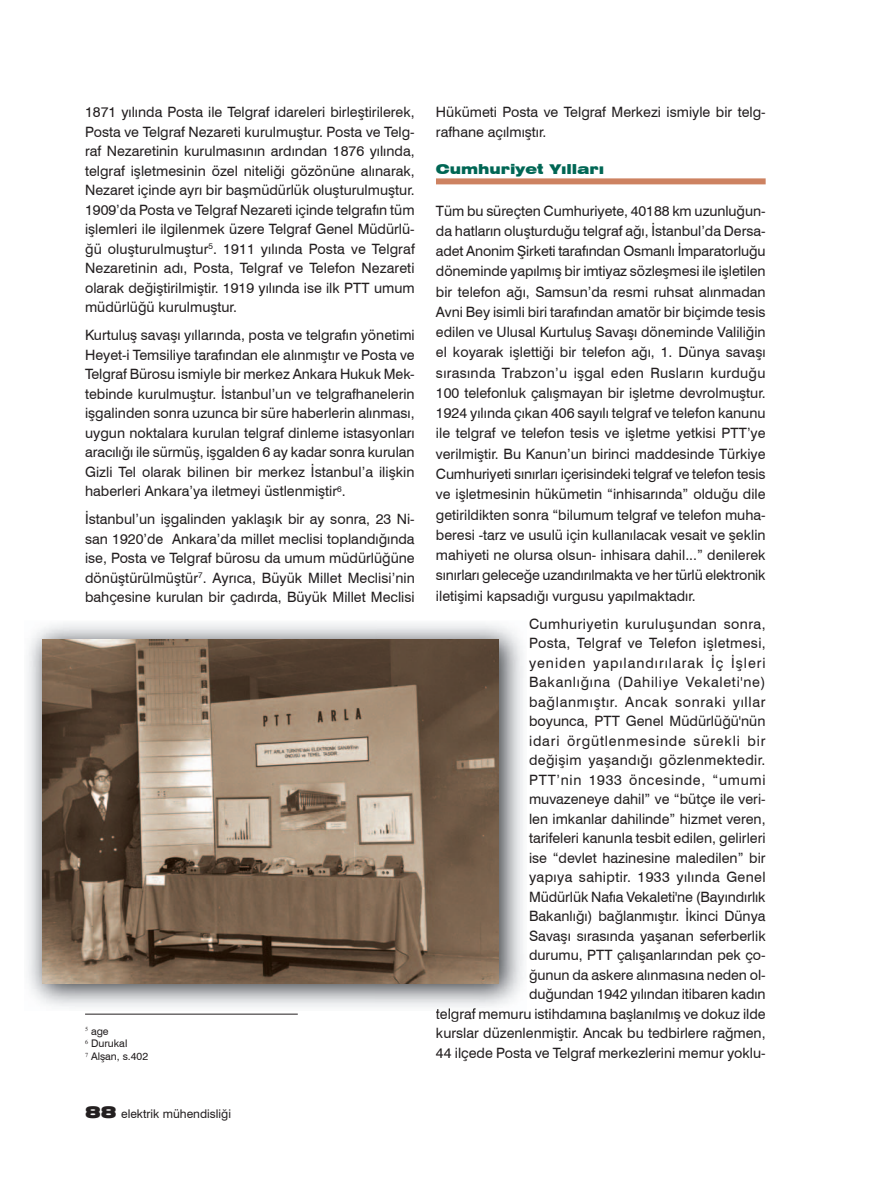
<style>
.page{position:relative;width:872px;height:1191px;background:#fff}
.page>*{position:absolute;margin:0;border:0;box-sizing:border-box;transform-origin:0 0}
.t1{font:14.25px/19.5px "Swiss 721 BT";color:#231f20;text-align:justify}
.t2{font:900 expanded 13.5px "Swiss 721 BT";color:#006654}
.t3{font:12px "Swiss 721 BT";color:#231f20}
.t4{font:10.5px/12.6px "Swiss 721 BT";color:#231f20}
.s1{font-weight:900;font-stretch:expanded;font-size:16.5px}
</style>
<div class="page">
<div style="left:436px;top:178px;width:329px;height:6px;background:#cd8261"></div>
<hr style="left:85px;top:1013px;width:213px;height:1px;background:#231f20">
<img style="left:27px;top:623px;width:497px;height:384px">
<img style="left:437px;top:1008px;width:39px;height:3px">
<img style="left:43px;top:639px;width:456px;height:344px">
<p class="t1" style="left:85px;top:102px;width:331px">1871 yılında Posta ile Telgraf idareleri birleştirilerek, Posta ve Telgraf Nezareti kurulmuştur. Posta ve Telg&shy;raf Nezaretinin kurulmasının ardından 1876 yılında, telgraf işletmesinin özel niteliği gözönüne alınarak, Nezaret içinde ayrı bir başmüdürlük oluşturulmuştur.<br>1909’da Posta ve Telgraf Nezareti içinde telgrafın tüm işlemleri ile ilgilenmek üzere Telgraf Genel Müdürlü&shy;ğü oluşturulmuştur<sup>5</sup>. 1911 yılında Posta ve Telgraf Nezaretinin adı, Posta, Telgraf ve Telefon Nezareti olarak değiştirilmiştir. 1919 yılında ise ilk PTT umum müdürlüğü kurulmuştur.</p>
<p class="t1" style="left:85px;top:325px;width:331px">Kurtuluş savaşı yıllarında, posta ve telgrafın yönetimi Heyet-i Temsiliye tarafından ele alınmıştır ve Posta ve Telgraf Bürosu ismiyle bir merkez Ankara Hukuk Mek&shy;tebinde kurulmuştur. İstanbul’un ve telgrafhanelerin işgalinden sonra uzunca bir süre haberlerin alınması, uygun noktalara kurulan telgraf dinleme istasyonları aracılığı ile sürmüş, işgalden 6 ay kadar sonra kurulan Gizli Tel olarak bilinen bir merkez İstanbul’a ilişkin haberleri Ankara’ya iletmeyi üstlenmiştir<sup>6</sup>.</p>
<p class="t1" style="left:85px;top:509px;width:331px">İstanbul’un işgalinden yaklaşık bir ay sonra, 23 Ni&shy;san 1920’de Ankara’da millet meclisi toplandığında ise, Posta ve Telgraf bürosu da umum müdürlüğüne dönüştürülmüştür<sup>7</sup>. Ayrıca, Büyük Millet Meclisi’nin bahçesine kurulan bir çadırda, Büyük Millet Meclisi</p>
<p class="t4" style="left:85px;top:1024px;width:65px"><sup>5</sup> age<br><sup>6</sup> Durukal<br><sup>7</sup> Alşan, s.402</p>
<p class="t3" style="left:85px;top:1107px;width:147px"><span class="s1">88</span> elektrik mühendisliği</p>
<p class="t1" style="left:436px;top:102px;width:331px">Hükümeti Posta ve Telgraf Merkezi ismiyle bir telg&shy;rafhane açılmıştır.</p>
<p class="t2" style="left:436px;top:161px;width:170px">Cumhuriyet Yılları</p>
<p class="t1" style="left:436px;top:200px;width:331px;line-height:20.2px">Tüm bu süreçten Cumhuriyete, 40188 km uzunluğun&shy;da hatların oluşturduğu telgraf ağı, İstanbul’da Dersa&shy;adet Anonim Şirketi tarafından Osmanlı İmparatorluğu döneminde yapılmış bir imtiyaz sözleşmesi ile işletilen bir telefon ağı, Samsun’da resmi ruhsat alınmadan Avni Bey isimli biri tarafından amatör bir biçimde tesis edilen ve Ulusal Kurtuluş Savaşı döneminde Valiliğin el koyarak işlettiği bir telefon ağı, 1. Dünya savaşı sırasında Trabzon’u işgal eden Rusların kurduğu 100 telefonluk çalışmayan bir işletme devrolmuştur.<br>1924 yılında çıkan 406 sayılı telgraf ve telefon kanunu ile telgraf ve telefon tesis ve işletme yetkisi PTT’ye verilmiştir. Bu Kanun’un birinci maddesinde Türkiye Cumhuriyeti sınırları içerisindeki telgraf ve telefon tesis ve işletmesinin hükümetin “inhisarında” olduğu dile getirildikten sonra “bilumum telgraf ve telefon muha&shy;beresi -tarz ve usulü için kullanılacak vesait ve şeklin mahiyeti ne olursa olsun- inhisara dahil...” denilerek sınırları geleceğe uzandırılmakta ve her türlü elektronik iletişimi kapsadığı vurgusu yapılmaktadır.</p>
<p class="t1" style="left:436px;top:613px;width:331px;text-align:right">Cumhuriyetin kuruluşundan sonra,<br>Posta, Telgraf ve Telefon işletmesi,<br>yeniden yapılandırılarak İç İşleri<br>Bakanlığına (Dahiliye Vekaleti'ne)<br>bağlanmıştır. Ancak sonraki yıllar<br>boyunca, PTT Genel Müdürlüğü'nün<br>idari örgütlenmesinde sürekli bir<br>değişim yaşandığı gözlenmektedir.<br>PTT’nin 1933 öncesinde, “umumi<br>muvazeneye dahil” ve “bütçe ile veri-<br>len imkanlar dahilinde” hizmet veren,<br>tarifeleri kanunla tesbit edilen, gelirleri<br>ise “devlet hazinesine maledilen” bir<br>yapıya sahiptir. 1933 yılında Genel<br>Müdürlük Nafıa Vekaleti'ne (Bayındırlık<br>Bakanlığı) bağlanmıştır. İkinci Dünya<br>Savaşı sırasında yaşanan seferberlik<br>durumu, PTT çalışanlarından pek ço-<br>ğunun da askere alınmasına neden ol-<br>duğundan 1942 yılından itibaren kadın<br>telgraf memuru istihdamına başlanılmış ve dokuz ilde kurslar düzenlenmiştir. Ancak bu tedbirlere rağmen, 44 ilçede Posta ve Telgraf merkezlerini memur yoklu-</p>
</div>
